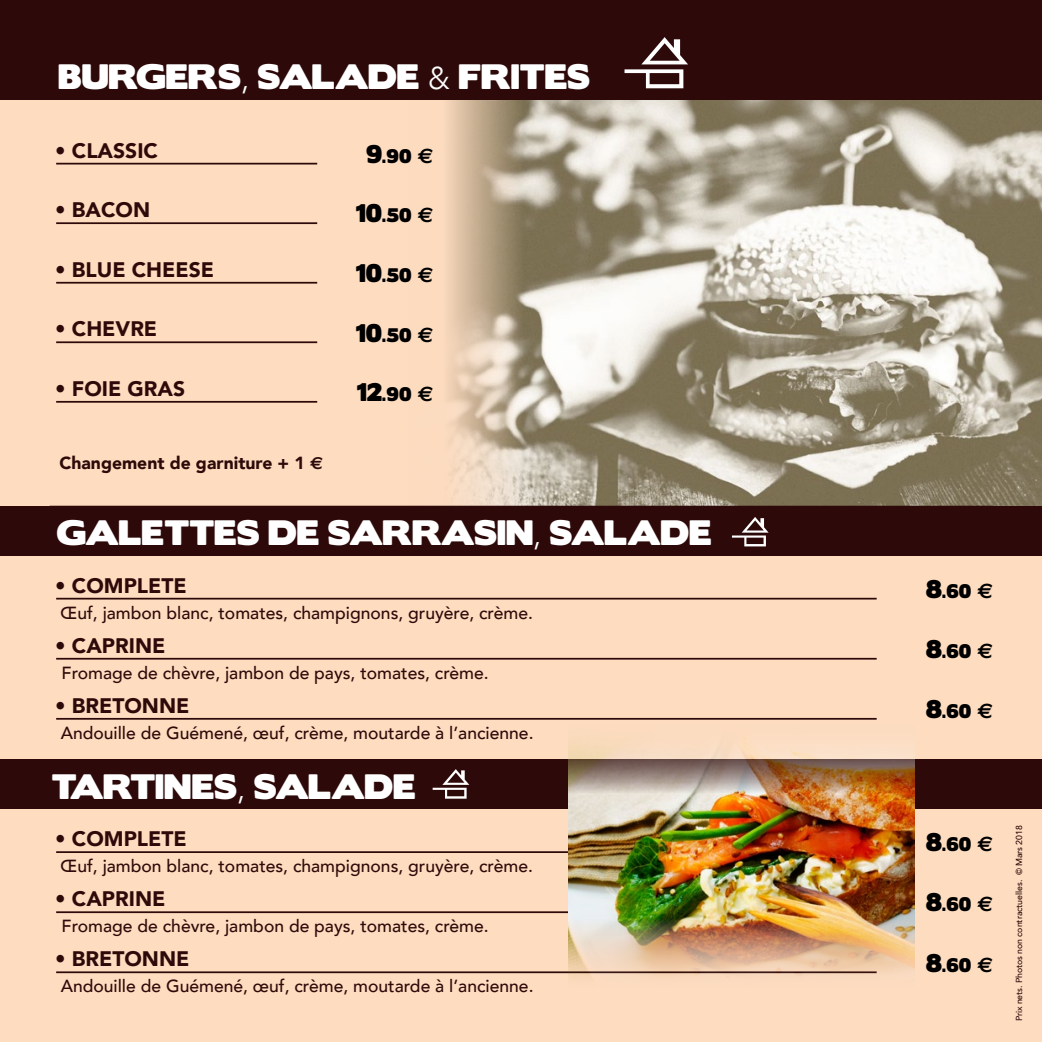
<style>
.page{position:relative;width:1042px;height:1042px;background:#fddcc0}
.page>*{position:absolute;margin:0;border:0;box-sizing:border-box;transform-origin:0 0}
.t1{font:31.5px "Boris Black Bloxx";color:#fff}
.t2{font:900 21px "Avenir";color:#2d0a09}
.t3{font:500 17.5px "Avenir";color:#2d0a09}
.t4{font:17.5px "Boris Black Bloxx";color:#000}
.t5{font:900 17.5px "Avenir";color:#2d0a09}
.t6{font:500 8.75px "Avenir";letter-spacing:-.01em;color:#2d0a09}
.s1{font-family:"Avenir";font-weight:300}
.s2{font-size:22.75px}
.s3{font-family:"Euro Sans";font-weight:700;font-size:21px}
.s4{font-family:"Euro Sans";font-weight:700}
</style>
<div class="page">
<img style="left:408px;top:99px;width:634px;height:407px">
<div style="left:0;top:0;width:1042px;height:99px;background:#2d0a09"></div>
<hr style="left:56px;top:163px;width:261px;height:1px;background:#2d0a09">
<hr style="left:56px;top:222px;width:261px;height:2px;background:#2d0a09">
<hr style="left:56px;top:282px;width:261px;height:2px;background:#2d0a09">
<hr style="left:56px;top:341px;width:261px;height:2px;background:#2d0a09">
<hr style="left:56px;top:401px;width:261px;height:2px;background:#2d0a09">
<svg style="left:624px;top:37px;width:64px;height:51px"></svg>
<div style="left:0;top:506px;width:1042px;height:49px;background:#2d0a09"></div>
<hr style="left:56px;top:598px;width:820px;height:1px;background:#2d0a09">
<hr style="left:56px;top:658px;width:820px;height:1px;background:#2d0a09">
<hr style="left:56px;top:718px;width:820px;height:2px;background:#2d0a09">
<div style="left:0;top:759px;width:1042px;height:50px;background:#2d0a09"></div>
<hr style="left:56px;top:851px;width:820px;height:2px;background:#2d0a09">
<hr style="left:56px;top:911px;width:820px;height:2px;background:#2d0a09">
<hr style="left:56px;top:971px;width:820px;height:2px;background:#2d0a09">
<img style="left:568px;top:719px;width:346px;height:257px">
<svg style="left:732px;top:517px;width:36px;height:29px"></svg>
<svg style="left:433px;top:769px;width:36px;height:29px"></svg>
<h1 class="t1" style="left:58px;top:53px;width:534px">BURGERS<span class="s1">,</span> SALADE <span class="s1">&amp;</span> FRITES</h1>
<p class="t2" style="left:55px;top:132px;width:104px">• CLASSIC</p>
<p class="t4" style="left:366px;top:143px;width:69px"><span class="s2">9</span>.90 <span class="s3">E</span></p>
<p class="t2" style="left:55px;top:192px;width:96px">• BACON</p>
<p class="t4" style="left:356px;top:202px;width:79px"><span class="s2">10</span>.50 <span class="s3">E</span></p>
<p class="t2" style="left:55px;top:252px;width:160px">• BLUE CHEESE</p>
<p class="t4" style="left:356px;top:262px;width:79px"><span class="s2">10</span>.50 <span class="s3">E</span></p>
<p class="t2" style="left:55px;top:311px;width:103px">• CHEVRE</p>
<p class="t4" style="left:356px;top:321px;width:79px"><span class="s2">10</span>.50 <span class="s3">E</span></p>
<p class="t2" style="left:55px;top:371px;width:131px">• FOIE GRAS</p>
<p class="t4" style="left:357px;top:381px;width:78px"><span class="s2">12</span>.90 <span class="s3">E</span></p>
<p class="t5" style="left:60px;top:448px;width:265px">Changement de garniture + 1 <span class="s4">E</span></p>
<h1 class="t1" style="left:56px;top:509px;width:656px">GALETTES DE SARRASIN<span class="s1">,</span> SALADE</h1>
<p class="t2" style="left:55px;top:567px;width:133px">• COMPLETE</p>
<p class="t3" style="left:60px;top:597px;width:474px">Œuf, jambon blanc, tomates, champignons, gruyère, crème.</p>
<p class="t2" style="left:55px;top:627px;width:112px">• CAPRINE</p>
<p class="t3" style="left:62px;top:657px;width:429px">Fromage de chèvre, jambon de pays, tomates, crème.</p>
<p class="t2" style="left:55px;top:687px;width:136px">• BRETONNE</p>
<p class="t3" style="left:61px;top:718px;width:474px">Andouille de Guémené, œuf, crème, moutarde à l’ancienne.</p>
<h1 class="t1" style="left:51px;top:762px;width:366px">TARTINES<span class="s1">,</span> SALADE</h1>
<p class="t2" style="left:55px;top:821px;width:133px">• COMPLETE</p>
<p class="t3" style="left:60px;top:851px;width:474px">Œuf, jambon blanc, tomates, champignons, gruyère, crème.</p>
<p class="t2" style="left:55px;top:881px;width:112px">• CAPRINE</p>
<p class="t3" style="left:62px;top:911px;width:429px">Fromage de chèvre, jambon de pays, tomates, crème.</p>
<p class="t2" style="left:55px;top:941px;width:136px">• BRETONNE</p>
<p class="t3" style="left:61px;top:971px;width:474px">Andouille de Guémené, œuf, crème, moutarde à l’ancienne.</p>
<p class="t4" style="left:926px;top:578px;width:69px"><span class="s2">8</span>.60 <span class="s3">E</span></p>
<p class="t4" style="left:926px;top:638px;width:69px"><span class="s2">8</span>.60 <span class="s3">E</span></p>
<p class="t4" style="left:926px;top:698px;width:69px"><span class="s2">8</span>.60 <span class="s3">E</span></p>
<p class="t4" style="left:926px;top:831px;width:69px"><span class="s2">8</span>.60 <span class="s3">E</span></p>
<p class="t4" style="left:926px;top:891px;width:69px"><span class="s2">8</span>.60 <span class="s3">E</span></p>
<p class="t4" style="left:926px;top:951px;width:69px"><span class="s2">8</span>.60 <span class="s3">E</span></p>
<p class="t6" style="left:1011px;top:1021px;width:197px;rotate:-90deg">Prix nets. Photos non contractuelles. © Mars 2018</p>
</div>
